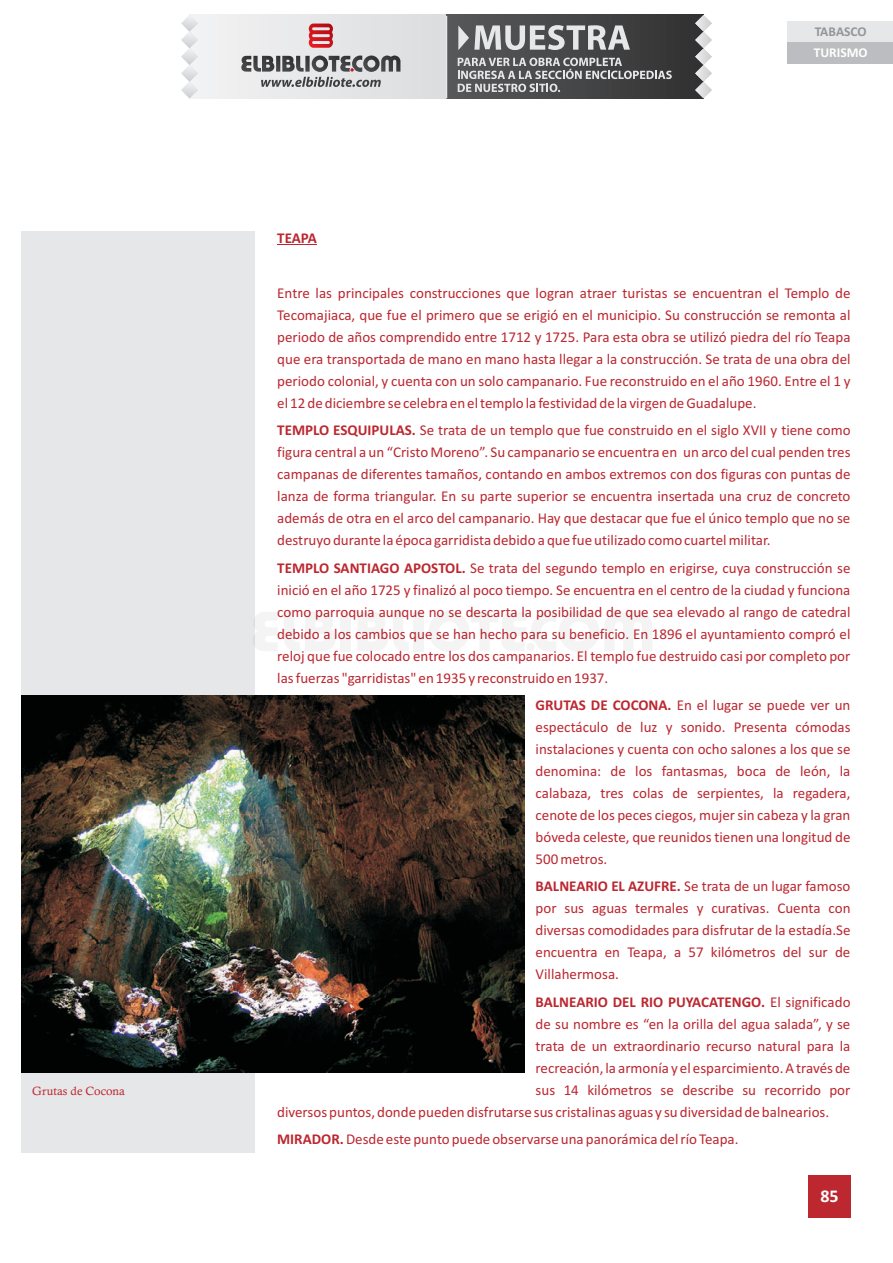
<style>
.page{position:relative;width:893px;height:1263px;background:#fff}
.page>*{position:absolute;margin:0;border:0;box-sizing:border-box;transform-origin:0 0}
.t1{font:700 18px "Calibri";color:#fff}
.t2{font:15px/21.9px "Calibri";color:#bc2730;text-align:justify}
.t3{font:700 15px "Calibri";color:#bc2730}
.t4{font:700 13.5px "Calibri";color:#939598}
.t5{font:700 13.5px "Calibri";color:#fff}
.t6{font:12px "Calisto";color:#bc2730}
.s1{font-weight:700}
.s2{font-weight:400}
</style>
<div class="page">
<hr style="left:277px;top:244px;width:40px;height:1px;background:#bc2730">
<div style="left:808px;top:1175px;width:42px;height:43px;background:#bc2730"></div>
<div style="left:21px;top:231px;width:234px;height:921px;background:#e6e7e9"></div>
<div style="left:787px;top:21px;width:106px;height:21px;background:#e6e7e9"></div>
<div style="left:787px;top:42px;width:106px;height:22px;background:#bcbdc0"></div>
<img style="left:21px;top:695px;width:504px;height:378px">
<div style="left:189px;top:15px;width:514px;height:83px;background:#e6e7e9"></div>
<svg style="left:255px;top:612px;width:22px;height:39px"></svg>
<svg style="left:284px;top:612px;width:51px;height:39px"></svg>
<div style="left:340px;top:612px;width:11px;height:39px;background:#f4f4f4"></div>
<svg style="left:358px;top:612px;width:50px;height:39px"></svg>
<div style="left:413px;top:612px;width:11px;height:39px;background:#f4f4f4"></div>
<svg style="left:429px;top:612px;width:223px;height:39px"></svg>
<div style="left:446px;top:15px;width:257px;height:83px;background:linear-gradient(to right,#5a5b5d,#323232)"></div>
<svg style="left:181px;top:15px;width:17px;height:83px"></svg>
<svg style="left:695px;top:15px;width:17px;height:83px"></svg>
<svg style="left:309px;top:24px;width:24px;height:24px"></svg>
<svg style="left:241px;top:56px;width:159px;height:31px"></svg>
<svg style="left:458px;top:58px;width:214px;height:34px"></svg>
<svg style="left:458px;top:25px;width:172px;height:25px"></svg>
<hr style="left:446px;top:16px;width:1px;height:82px;background:#e6e7e9">
<p class="t6" style="left:32px;top:1087px;width:94px">Grutas de Cocona</p>
<p class="t3" style="left:277px;top:232px;width:41px">TEAPA</p>
<p class="t4" style="left:815px;top:26px;width:53px">TABASCO</p>
<p class="t5" style="left:814px;top:47px;width:56px">TURISMO</p>
<p class="t2" style="left:277px;top:283px;width:575px">Entre las principales construcciones que logran atraer turistas se encuentran el Templo de Tecomajiaca, que fue el primero que se erigió en el municipio. Su construcción se remonta al periodo de años comprendido entre 1712 y 1725. Para esta obra se utilizó piedra del río Teapa que era transportada de mano en mano hasta llegar a la construcción. Se trata de una obra del periodo colonial, y cuenta con un solo campanario. Fue reconstruido en el año 1960. Entre el 1 y el 12 de diciembre se celebra en el templo la festividad de la virgen de Guadalupe.</p>
<p class="t2" style="left:277px;top:421px;width:575px"><span class="s1">TEMPLO ESQUIPULAS.</span> Se trata de un templo que fue construido en el siglo XVII y tiene como figura central a un “Cristo Moreno”. Su campanario se encuentra en un arco del cual penden tres campanas de diferentes tamaños, contando en ambos extremos con dos figuras con puntas de lanza de forma triangular. En su parte superior se encuentra insertada una cruz de concreto además de otra en el arco del campanario. Hay que destacar que fue el único templo que no se destruyo durante la época garridista debido a que fue utilizado como cuartel militar.</p>
<p class="t2" style="left:277px;top:558px;width:575px"><span class="s1">TEMPLO SANTIAGO APOSTOL.</span> Se trata del segundo templo en erigirse, cuya construcción se inició en el año 1725 y finalizó al poco tiempo. Se encuentra en el centro de la ciudad y funciona como parroquia aunque no se descarta la posibilidad de que sea elevado al rango de catedral debido a los cambios que se han hecho para su beneficio. En 1896 el ayuntamiento compró el reloj que fue colocado entre los dos campanarios. El templo fue destruido casi por completo por las fuerzas "garridistas" en 1935 y reconstruido en 1937.</p>
<p class="t2" style="left:536px;top:695px;width:316px"><span class="s1">GRUTAS DE COCONA.</span> En el lugar se puede ver un espectáculo de luz y sonido. Presenta cómodas instalaciones y cuenta con ocho salones a los que se denomina: de los fantasmas, boca de león, la calabaza, tres colas de serpientes, la regadera, cenote de los peces ciegos, mujer sin cabeza y la gran bóveda celeste, que reunidos tienen una longitud de 500 metros.</p>
<p class="t2" style="left:536px;top:877px;width:316px"><span class="s1">BALNEARIO EL AZUFRE.</span> Se trata de un lugar famoso por sus aguas termales y curativas. Cuenta con diversas comodidades para disfrutar de la estadía.Se encuentra en Teapa, a 57 kilómetros del sur de Villahermosa.</p>
<p class="t3" style="left:536px;top:995px;width:316px">BALNEARIO DEL RIO PUYACATENGO. <span class="s2">El significado</span></p>
<p class="t2" style="left:536px;top:1014px;width:316px">de su nombre es “en la orilla del agua salada”, y se</p>
<p class="t2" style="left:536px;top:1036px;width:316px">trata de un extraordinario recurso natural para la</p>
<p class="t2" style="left:536px;top:1058px;width:316px">recreación, la armonía y el esparcimiento. A través de</p>
<p class="t2" style="left:536px;top:1080px;width:316px">sus 14 kilómetros se describe su recorrido por</p>
<p class="t2" style="left:277px;top:1102px;width:554px">diversos puntos, donde pueden disfrutarse sus cristalinas aguas y su diversidad de balnearios.</p>
<p class="t2" style="left:277px;top:1129px;width:463px"><span class="s1">MIRADOR.</span> Desde este punto puede observarse una panorámica del río Teapa.</p>
<p class="t1" style="left:820px;top:1189px;width:20px">85</p>
</div>
